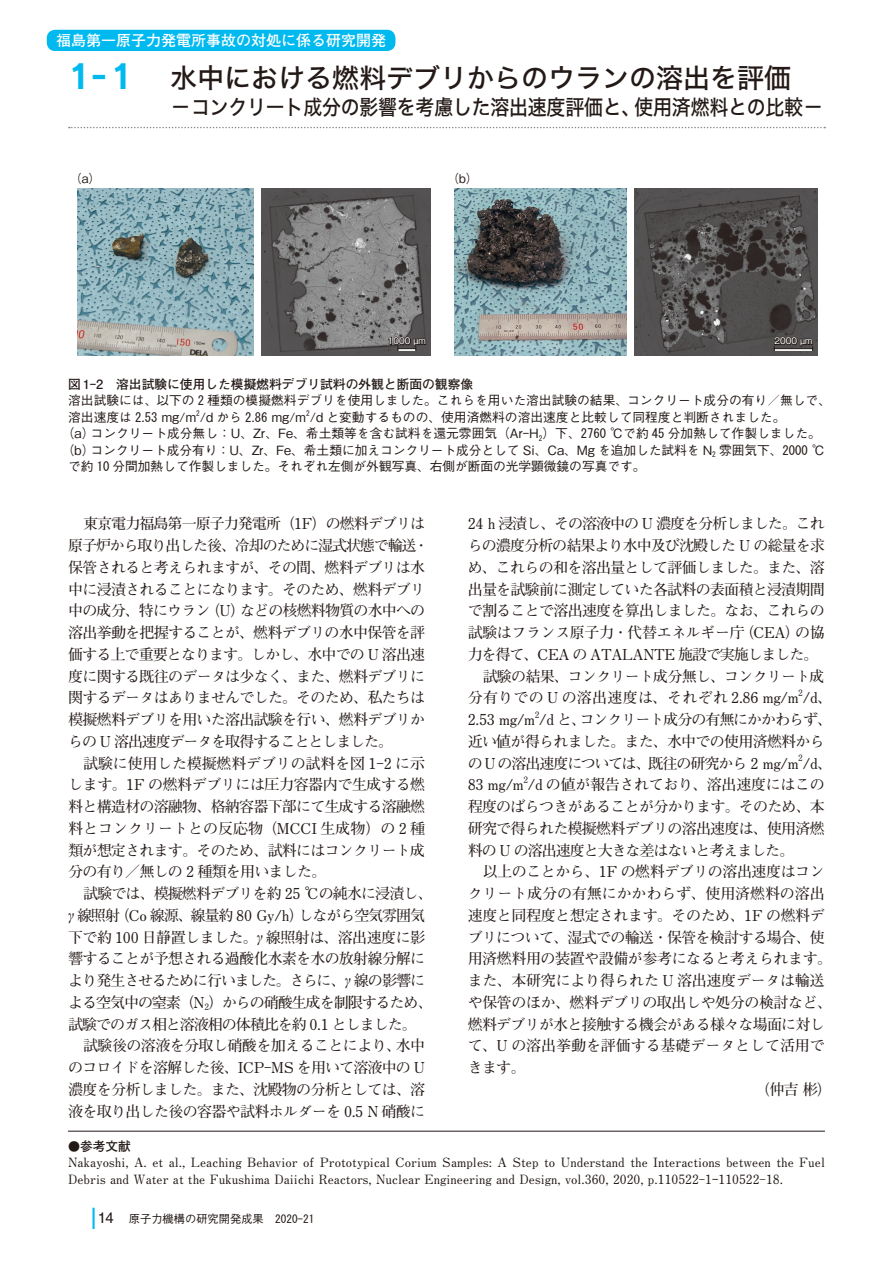
<style>
.page{position:relative;width:893px;height:1263px;background:#fff}
.page>*{position:absolute;margin:0;border:0;box-sizing:border-box;transform-origin:0 0}
.t1{font:33px "Rodin Pro B";color:#00b9ef}
.t2{font:27px "Hiragino Kaku W5 90 msp RKSJ H";color:#231916}
.t3{font:21px "Hiragino Kaku W5 90 msp RKSJ H";letter-spacing:-.01em;color:#231916}
.t4{font:700 15px/21.8px "Futo Min A101 Pro";letter-spacing:-.05em;color:#231916}
.t5{font:700 15px "Futo Min A101 Pro";letter-spacing:-.03em;color:#231916}
.t6{font:700 15px "Futo Min A101 Pro";letter-spacing:-.07em;color:#231916}
.t7{font:700 15px "Futo Min A101 Pro";letter-spacing:-.02em;color:#231916}
.t8{font:700 15px "Futo Min A101 Pro";letter-spacing:-.005em;color:#231916}
.t9{font:700 15px "Futo Min A101 Pro";letter-spacing:.02em;color:#231916}
.t10{font:700 15px "Futo Min A101 Pro";letter-spacing:-.075em;color:#231916}
.t11{font:700 15px "Futo Min A101 Pro";letter-spacing:-.025em;color:#231916}
.t12{font:700 15px "Futo Go B101 Pro";color:#fff}
.t13{font:500 12.75px/16.5px "Gothic BBB Pro";color:#231916}
.t14{font:700 12.75px/16.5px "Futo Min A101 Pro";color:#231916}
.t15{font:700 12.75px "Futo Go B101 Pro";color:#231916}
.t16{font:12px "Gothic BBB Pro Medium 90 msp RKSJ H";color:#231916}
.t17{font:500 11.25px "Gothic BBB Pro";color:#231916}
.t18{font:9px "Gothic BBB Pro Medium 90 msp RKSJ H";color:#fff}
.t19{font:700 8.7px "Futo Min A101 Pro";color:#231916}
.t20{font:7.5px "MS Gothic";color:#231916}
.s1{font-family:"MS Gothic";font-weight:400}
.s2{font-family:"Times New Roman";font-weight:400;font-style:italic}
.s3{font-size:12px}
.s4{font-family:"Helvetica LT Std";font-weight:400;font-size:15px}
</style>
<div class="page">
<div style="left:47px;top:30px;width:348px;height:21px;background:#00b9ef;border-radius:9px"></div>
<hr style="left:92px;top:1208px;width:3px;height:21px;background:#00b9ef">
<svg style="left:69px;top:127px;width:756px;height:1px"></svg>
<hr style="left:68px;top:1131px;width:757px;height:1px;background:#231916">
<img style="left:77px;top:188px;width:176px;height:167px">
<img style="left:455px;top:188px;width:171px;height:167px">
<img style="left:261px;top:188px;width:170px;height:167px">
<img style="left:634px;top:188px;width:183px;height:167px">
<svg style="left:387px;top:336px;width:40px;height:15px"></svg>
<svg style="left:773px;top:336px;width:40px;height:15px"></svg>
<p class="t12" style="left:56px;top:28px;width:332px">福島第一原子力発電所事故の対処に係る研究開発</p>
<h1 class="t1" style="left:68px;top:54px;width:67px">1-1</h1>
<h2 class="t2" style="left:170px;top:64px;width:622px">水中における燃料デブリからのウランの溶出を評価</h2>
<h3 class="t3" style="left:170px;top:97px;width:655px">－コンクリート成分の影響を考慮した溶出速度評価と、使用済燃料との比較－</h3>
<p class="t16" style="left:70px;top:168px;width:32px">（a）</p>
<p class="t16" style="left:447px;top:168px;width:32px">（b）</p>
<p class="t18" style="left:388px;top:334px;width:40px">1000 µm</p>
<p class="t18" style="left:774px;top:334px;width:40px">2000 µm</p>
<p class="t15" style="left:68px;top:374px;width:406px">図1-2　溶出試験に使用した模擬燃料デブリ試料の外観と断面の観察像</p>
<p class="t13" style="left:68px;top:391px;width:764px">溶出試験には、以下の <span class="s1">2</span> 種類の模擬燃料デブリを使用しました。これらを用いた溶出試験の結果、コンクリート成分の有り／無しで、溶出速度は <span class="s1">2</span>.<span class="s1">53</span> mg/m /d から <span class="s1">2</span>.<span class="s1">86</span> mg/m /d と変動するものの、使用済燃料の溶出速度と比較して同程度と判断されました。</p>
<p class="t20" style="left:196px;top:409px;width:5px">2</p>
<p class="t20" style="left:306px;top:409px;width:5px">2</p>
<p class="t13" style="left:62px;top:424px;width:761px">（a）コンクリート成分無し：U、Zr、Fe、希土類等を含む試料を還元雰囲気（Ar︲H<sub>2</sub>）下、<span class="s1">2760</span> ℃で約 <span class="s1">45</span> 分加熱して作製しました。</p>
<p class="t13" style="left:62px;top:440px;width:764px">（b）コンクリート成分有り：U、Zr、Fe、希土類に加えコンクリート成分として Si、Ca、Mg を追加した試料を N<sub>2</sub> 雰囲気下、<span class="s1">2000</span> ℃</p>
<p class="t13" style="left:68px;top:457px;width:579px">で約 <span class="s1">10</span> 分間加熱して作製しました。それぞれ左側が外観写真、右側が断面の光学顕微鏡の写真です。</p>
<p class="t4" style="left:68px;top:511px;width:362px;text-indent:15px">東京電力福島第一原子力発電所（1F）の燃料デブリは原子炉から取り出した後、冷却のために湿式状態で輸送・保管されると考えられますが、その間、燃料デブリは水中に浸漬されることになります。そのため、燃料デブリ中の成分、特にウラン（U）などの核燃料物質の水中への溶出挙動を把握することが、燃料デブリの水中保管を評価する上で重要となります。しかし、水中での U 溶出速度に関する既往のデータは少なく、また、燃料デブリに関するデータはありませんでした。そのため、私たちは模擬燃料デブリを用いた溶出試験を行い、燃料デブリからの U 溶出速度データを取得することとしました。</p>
<p class="t4" style="left:68px;top:750px;width:359px;text-align:justify;text-indent:15px">試験に使用した模擬燃料デブリの試料を図 1-2 に示します。1F の燃料デブリには圧力容器内で生成する燃料と構造材の溶融物、格納容器下部にて生成する溶融燃料とコンクリートとの反応物（MCCI 生成物）の 2 種類が想定されます。そのため、試料にはコンクリート成分の有り／無しの 2 種類を用いました。</p>
<p class="t4" style="left:68px;top:881px;width:366px;text-indent:15px">試験では、模擬燃料デブリを約 25 ℃の純水に浸漬し、<span class="s2">γ</span> 線照射（Co 線源、線量約 80 Gy/h）しながら空気雰囲気下で約 100 日静置しました。<span class="s2">γ</span> 線照射は、溶出速度に影響することが予想される過酸化水素を水の放射線分解により発生させるために行いました。さらに、<span class="s2">γ</span> 線の影響による空気中の窒素（N<sub>2</sub>）からの硝酸生成を制限するため、試験でのガス相と溶液相の体積比を約 0.1 としました。</p>
<p class="t4" style="left:68px;top:1033px;width:359px;text-align:justify;text-indent:15px">試験後の溶液を分取し硝酸を加えることにより、水中のコロイドを溶解した後、ICP-MS を用いて溶液中の U濃度を分析しました。また、沈殿物の分析としては、溶液を取り出した後の容器や試料ホルダーを 0.5 N 硝酸に</p>
<p class="t6" style="left:468px;top:512px;width:359px">24 h 浸漬し、その溶液中の U 濃度を分析しました。これ</p>
<p class="t4" style="left:468px;top:533px;width:358px">らの濃度分析の結果より水中及び沈殿した U の総量を求</p>
<p class="t4" style="left:468px;top:554px;width:358px">め、これらの和を溶出量として評価しました。また、溶</p>
<p class="t4" style="left:468px;top:576px;width:359px">出量を試験前に測定していた各試料の表面積と浸漬期間</p>
<p class="t4" style="left:468px;top:598px;width:358px">で割ることで溶出速度を算出しました。なお、これらの</p>
<p class="t11" style="left:468px;top:621px;width:359px">試験はフランス原子力・代替エネルギー庁（CEA）の協</p>
<p class="t10" style="left:468px;top:642px;width:352px">力を得て、CEA の ATALANTE 施設で実施しました。</p>
<p class="t4" style="left:483px;top:663px;width:343px">試験の結果、コンクリート成分無し、コンクリート成</p>
<p class="t9" style="left:468px;top:686px;width:366px">分有りでの U の溶出速度は、それぞれ 2.86 mg/m /d、</p>
<p class="t19" style="left:798px;top:686px;width:6px">2</p>
<p class="t6" style="left:468px;top:708px;width:366px">2.53 mg/m /d と、コンクリート成分の有無にかかわらず、</p>
<p class="t19" style="left:535px;top:708px;width:6px">2</p>
<p class="t4" style="left:468px;top:728px;width:366px">近い値が得られました。また、水中での使用済燃料からの U の溶出速度については、既往の研究から 2 mg/m /d、</p>
<p class="t19" style="left:798px;top:751px;width:6px">2</p>
<p class="t7" style="left:468px;top:773px;width:359px">83 mg/m /d の値が報告されており、溶出速度にはこの</p>
<p class="t19" style="left:523px;top:773px;width:6px">2</p>
<p class="t4" style="left:468px;top:794px;width:359px;text-align:justify">程度のばらつきがあることが分かります。そのため、本研究で得られた模擬燃料デブリの溶出速度は、使用済燃料の U の溶出速度と大きな差はないと考えました。</p>
<p class="t5" style="left:483px;top:860px;width:343px">以上のことから、1F の燃料デブリの溶出速度はコン</p>
<p class="t8" style="left:468px;top:882px;width:358px">クリート成分の有無にかかわらず、使用済燃料の溶出</p>
<p class="t5" style="left:468px;top:903px;width:359px">速度と同程度と想定されます。そのため、1F の燃料デ</p>
<p class="t4" style="left:468px;top:924px;width:358px">ブリについて、湿式での輸送・保管を検討する場合、使</p>
<p class="t5" style="left:468px;top:947px;width:366px">用済燃料用の装置や設備が参考になると考えられます。</p>
<p class="t7" style="left:468px;top:969px;width:358px">また、本研究により得られた U 溶出速度データは輸送</p>
<p class="t5" style="left:468px;top:990px;width:366px">や保管のほか、燃料デブリの取出しや処分の検討など、</p>
<p class="t4" style="left:468px;top:1011px;width:359px">燃料デブリが水と接触する機会がある様々な場面に対し</p>
<p class="t8" style="left:468px;top:1034px;width:359px">て、U の溶出挙動を評価する基礎データとして活用で</p>
<p class="t4" style="left:468px;top:1055px;width:59px">きます。</p>
<p class="t4" style="left:755px;top:1076px;width:79px">（仲吉 彬）</p>
<p class="t15" style="left:68px;top:1136px;width:64px"><span class="s3">●</span>参考文献</p>
<p class="t14" style="left:68px;top:1153px;width:758px">Nakayoshi, A. et al., Leaching Behavior of Prototypical Corium Samples: A Step to Understand the Interactions between the Fuel<br>Debris and Water at the Fukushima Daiichi Reactors, Nuclear Engineering and Design, vol.360, 2020, p.110522-1–110522-18.</p>
<p class="t17" style="left:98px;top:1209px;width:218px"><span class="s4">14</span> 原子力機構の研究開発成果 <span class="s1">2020</span>︲<span class="s1">21</span></p>
</div>
